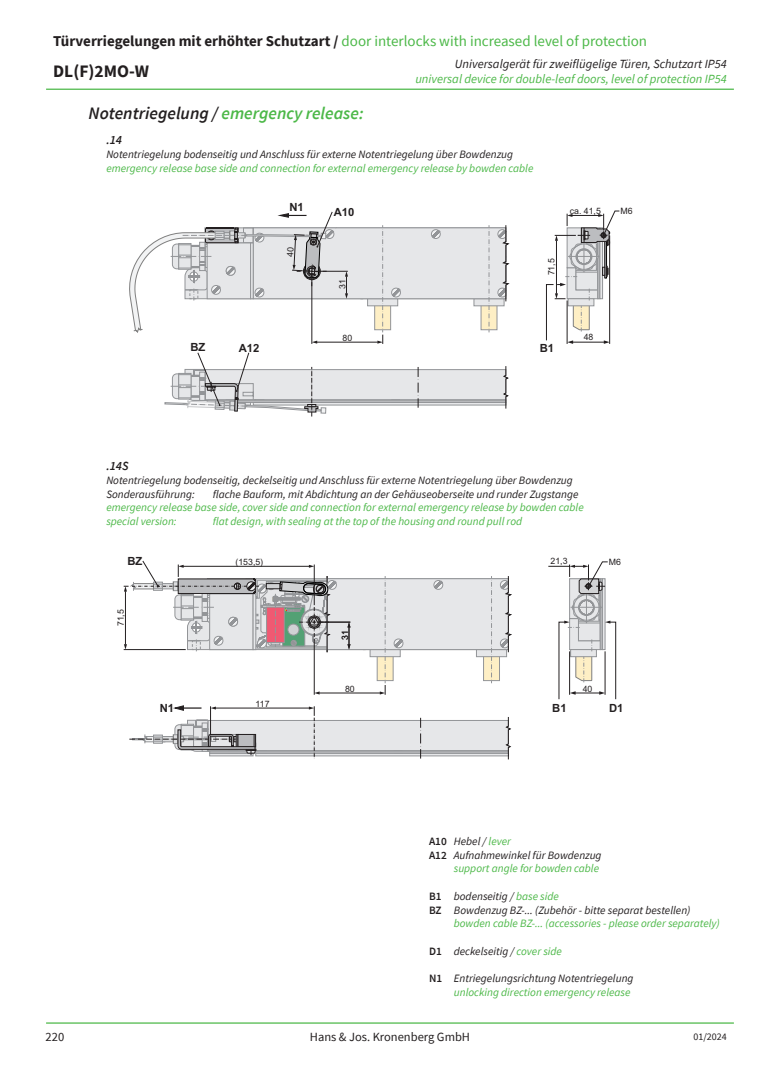
<style>
.page{position:relative;width:780px;height:1088px;background:#fff}
.page>*{position:absolute;margin:0;border:0;box-sizing:border-box;transform-origin:0 0}
.t1{font:italic 600 17.5px "Source Sans Pro";color:#4cb848}
.t2{font:700 17.5px "Source Sans Pro";color:#231f20}
.t3{font:15px "Source Sans Pro";color:#4cb848}
.t4{font:italic 12.5px "Source Sans Pro";color:#4cb848}
.t5{font:italic 12.5px "Source Sans Pro";color:#231f20}
.t6{font:12.5px "Source Sans Pro";color:#231f20}
.t7{font:italic 600 12.5px "Source Sans Pro";color:#231f20}
.t8{font:italic 11.25px/13.8px "Source Sans Pro";color:#231f20}
.t9{font:italic 11.25px/13.8px "Source Sans Pro";color:#4cb848}
.t10{font:700 11.25px "Arial";color:#231f20}
.t11{font:10px "Source Sans Pro";color:#231f20}
.t12{font:8.75px "Arial";color:#231f20}
.s1{font-weight:700;color:#231f20}
.s2{color:#231f20}
.s3{font-weight:600;font-style:normal}
.s4{color:#4cb848}
</style>
<div class="page">
<hr style="left:46px;top:1022px;width:687px;height:1px;background:#4cb848">
<hr style="left:46px;top:89px;width:687px;height:1px;background:#4cb848">
<svg style="left:546px;top:211px;width:73px;height:133px"></svg>
<svg style="left:124px;top:561px;width:492px;height:199px"></svg>
<svg style="left:129px;top:212px;width:381px;height:204px"></svg>
<h2 class="t3" style="left:53px;top:32px;width:595px"><span class="s1">Türverriegelungen mit erhöhter Schutzart /</span> door interlocks with increased level of protection</h2>
<h1 class="t2" style="left:53px;top:60px;width:97px">DL(F)2MO-W</h1>
<p class="t5" style="left:455px;top:56px;width:273px">Universalgerät für zweiflügelige Türen, Schutzart IP54</p>
<p class="t4" style="left:415px;top:71px;width:313px">universal device for double-leaf doors, level of protection IP54</p>
<h1 class="t1" style="left:89px;top:102px;width:276px"><span class="s2">Notentriegelung /</span> emergency release:</h1>
<p class="t7" style="left:106px;top:132px;width:17px">.14</p>
<p class="t8" style="left:106px;top:147px;width:408px">Notentriegelung bodenseitig und Anschluss für externe Notentriegelung über Bowdenzug</p>
<p class="t9" style="left:106px;top:161px;width:428px">emergency release base side and connection for external emergency release by bowden cable</p>
<p class="t10" style="left:289px;top:200px;width:16px">N1</p>
<p class="t10" style="left:334px;top:205px;width:22px">A10</p>
<p class="t12" style="left:569px;top:207px;width:33px">ca. 41,5</p>
<p class="t12" style="left:620px;top:208px;width:14px">M6</p>
<p class="t12" style="left:339px;top:289px;width:11px;rotate:-90deg">31</p>
<p class="t12" style="left:548px;top:275px;width:19px;rotate:-90deg">71,5</p>
<p class="t12" style="left:342px;top:334px;width:11px">80</p>
<p class="t10" style="left:190px;top:341px;width:16px">BZ</p>
<p class="t10" style="left:239px;top:341px;width:22px">A12</p>
<p class="t10" style="left:539px;top:342px;width:16px">B1</p>
<p class="t12" style="left:583px;top:334px;width:11px">48</p>
<p class="t7" style="left:106px;top:458px;width:24px">.14S</p>
<p class="t8" style="left:106px;top:473px;width:468px">Notentriegelung bodenseitig, deckelseitig und Anschluss für externe Notentriegelung über Bowdenzug<br>Sonderausführung:</p>
<p class="t8" style="left:213px;top:487px;width:367px">flache Bauform, mit Abdichtung an der Gehäuseoberseite und runder Zugstange</p>
<p class="t9" style="left:106px;top:501px;width:479px">emergency release base side, cover side and connection for external emergency release by bowden cable special version:</p>
<p class="t9" style="left:213px;top:514px;width:311px">flat design, with sealing at the top of the housing and round pull rod</p>
<p class="t10" style="left:127px;top:554px;width:16px">BZ</p>
<p class="t12" style="left:118px;top:626px;width:19px;rotate:-90deg">71,5</p>
<p class="t10" style="left:160px;top:702px;width:16px">N1</p>
<p class="t12" style="left:235px;top:558px;width:29px">(153,5)</p>
<p class="t12" style="left:255px;top:700px;width:15px">117</p>
<p class="t12" style="left:342px;top:640px;width:11px;rotate:-90deg">31</p>
<p class="t12" style="left:345px;top:685px;width:11px">80</p>
<p class="t12" style="left:550px;top:558px;width:19px">21,3</p>
<p class="t12" style="left:609px;top:558px;width:14px">M6</p>
<p class="t12" style="left:582px;top:685px;width:11px">40</p>
<p class="t10" style="left:552px;top:702px;width:16px">B1</p>
<p class="t10" style="left:609px;top:702px;width:16px">D1</p>
<p class="t8" style="left:429px;top:834px;width:83px"><span class="s3">A10</span> Hebel / <span class="s4">lever</span></p>
<p class="t8" style="left:429px;top:848px;width:174px"><span class="s3">A12</span> Aufnahmewinkel für Bowdenzug</p>
<p class="t9" style="left:454px;top:861px;width:147px">support angle for bowden cable</p>
<p class="t8" style="left:429px;top:889px;width:131px"><span class="s3">B1</span> bodenseitig / <span class="s4">base side</span></p>
<p class="t8" style="left:429px;top:903px;width:263px"><span class="s3">BZ</span> Bowdenzug BZ-... (Zubehör - bitte separat bestellen)</p>
<p class="t9" style="left:454px;top:916px;width:267px">bowden cable BZ-... (accessories - please order separately)</p>
<p class="t8" style="left:429px;top:944px;width:134px"><span class="s3">D1</span> deckelseitig / <span class="s4">cover side</span></p>
<p class="t8" style="left:429px;top:971px;width:206px;text-align:right"><span class="s3">N1</span> Entriegelungsrichtung Notentriegelung <span class="s4">unlocking direction emergency release</span></p>
<p class="t6" style="left:46px;top:1029px;width:20px">220</p>
<p class="t6" style="left:310px;top:1029px;width:162px">Hans &amp; Jos. Kronenberg GmbH</p>
<p class="t11" style="left:693px;top:1030px;width:35px">01/2024</p>
</div>
